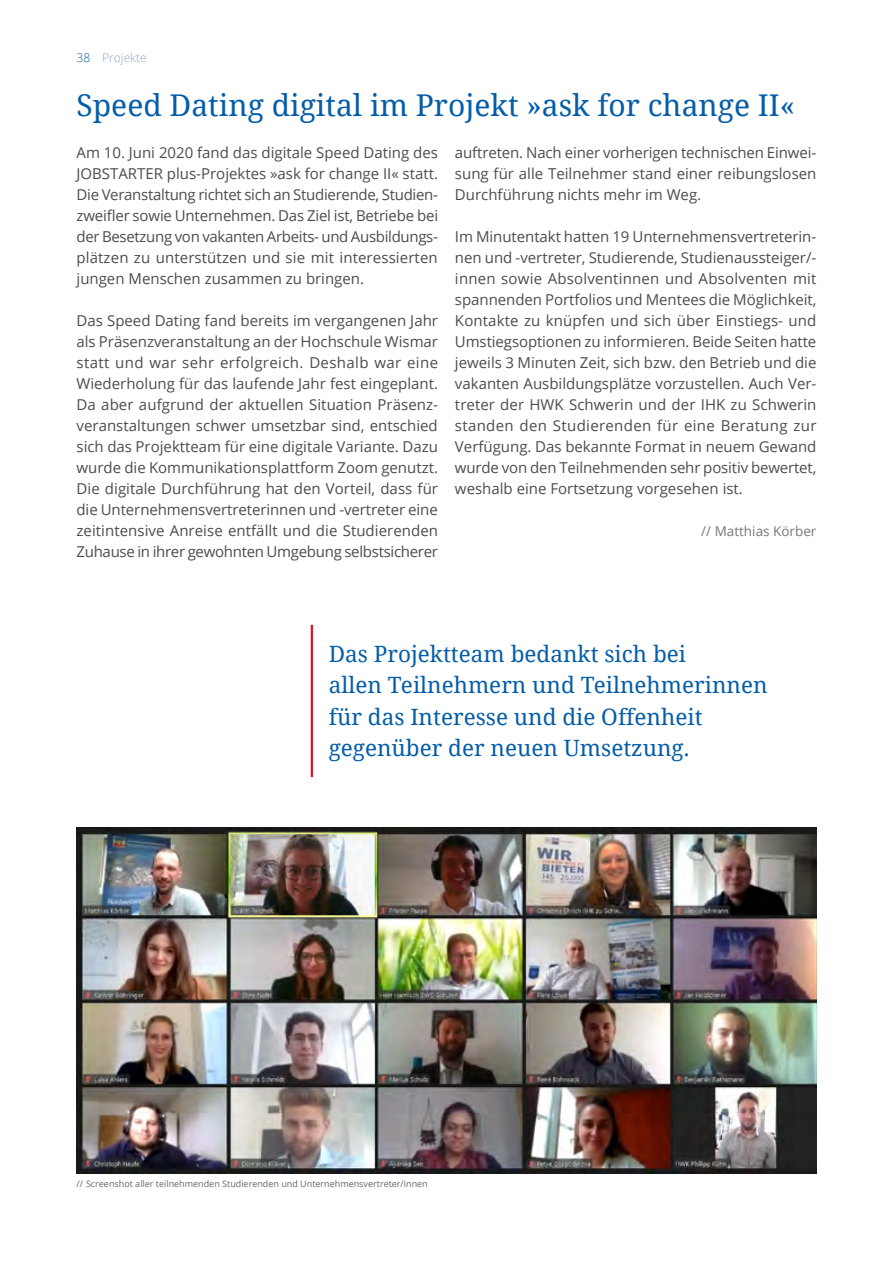
<style>
.page{position:relative;width:893px;height:1263px;background:#fff}
.page>*{position:absolute;margin:0;border:0;box-sizing:border-box;transform-origin:0 0}
.t1{font:30px "Noto Serif";color:#055da9}
.t2{font:22.5px/31.5px "Noto Serif";color:#055da9}
.t3{font:15px/21px "Open Sans";color:#4d4c4b;text-align:justify}
.t4{font:13.5px "Open Sans";color:#777}
.t5{font:300 12px "Open Sans";color:#8ea0cf}
.t6{font:9px "Open Sans";color:#6a6767}
.s1{color:#055da9}
</style>
<div class="page">
<img style="left:77px;top:827px;width:739px;height:347px">
<hr style="left:311px;top:625px;width:2px;height:152px;background:#e41020">
<p class="t5" style="left:77px;top:50px;width:72px"><span class="s1">38</span> Projekte</p>
<h1 class="t1" style="left:77px;top:84px;width:720px">Speed Dating digital im Projekt »ask for change II«</h1>
<p class="t3" style="left:77px;top:141px;width:363px">Am 10. Juni 2020 fand das digitale Speed Dating des JOBSTARTER plus-Projektes »ask for change II« statt.<br>Die Veranstaltung richtet sich an Studierende, Studien&shy;zweifler sowie Unternehmen. Das Ziel ist, Betriebe bei der Besetzung von vakanten Arbeits- und Ausbildungs&shy;plätzen zu unterstützen und sie mit interessierten jungen Menschen zusammen zu bringen.</p>
<p class="t3" style="left:77px;top:309px;width:363px">Das Speed Dating fand bereits im vergangenen Jahr als Präsenzveranstaltung an der Hochschule Wismar statt und war sehr erfolgreich. Deshalb war eine Wiederholung für das laufende Jahr fest eingeplant.<br>Da aber aufgrund der aktuellen Situation Präsenz&shy;veranstaltungen schwer umsetzbar sind, entschied sich das Projektteam für eine digitale Variante. Dazu wurde die Kommunikationsplattform Zoom genutzt.<br>Die digitale Durchführung hat den Vorteil, dass für die Unternehmensvertreterinnen und -vertreter eine zeitintensive Anreise entfällt und die Studierenden Zuhause in ihrer gewohnten Umgebung selbstsicherer</p>
<p class="t3" style="left:455px;top:141px;width:363px">auftreten. Nach einer vorherigen technischen Einwei&shy;sung für alle Teilnehmer stand einer reibungslosen Durchführung nichts mehr im Weg.</p>
<p class="t3" style="left:455px;top:225px;width:363px">Im Minutentakt hatten 19 Unternehmensvertreterin&shy;nen und -vertreter, Studierende, Studienaussteiger/- innen sowie Absolventinnen und Absolventen mit spannenden Portfolios und Mentees die Möglichkeit, Kontakte zu knüpfen und sich über Einstiegs- und Umstiegsoptionen zu informieren. Beide Seiten hatte jeweils 3 Minuten Zeit, sich bzw. den Betrieb und die vakanten Ausbildungsplätze vorzustellen. Auch Ver&shy;treter der HWK Schwerin und der IHK zu Schwerin standen den Studierenden für eine Beratung zur Verfügung. Das bekannte Format in neuem Gewand wurde von den Teilnehmenden sehr positiv bewertet, weshalb eine Fortsetzung vorgesehen ist.</p>
<p class="t4" style="left:701px;top:521px;width:117px">// Matthias Körber</p>
<h2 class="t2" style="left:329px;top:637px;width:440px">Das Projektteam bedankt sich bei<br>allen Teilnehmern und Teilnehmerinnen für das Interesse und die Offenheit gegenüber der neuen Umsetzung.</h2>
<p class="t6" style="left:77px;top:1177px;width:353px">// Screenshot aller teilnehmenden Studierenden und Unternehmensvertreter/innen</p>
</div>
